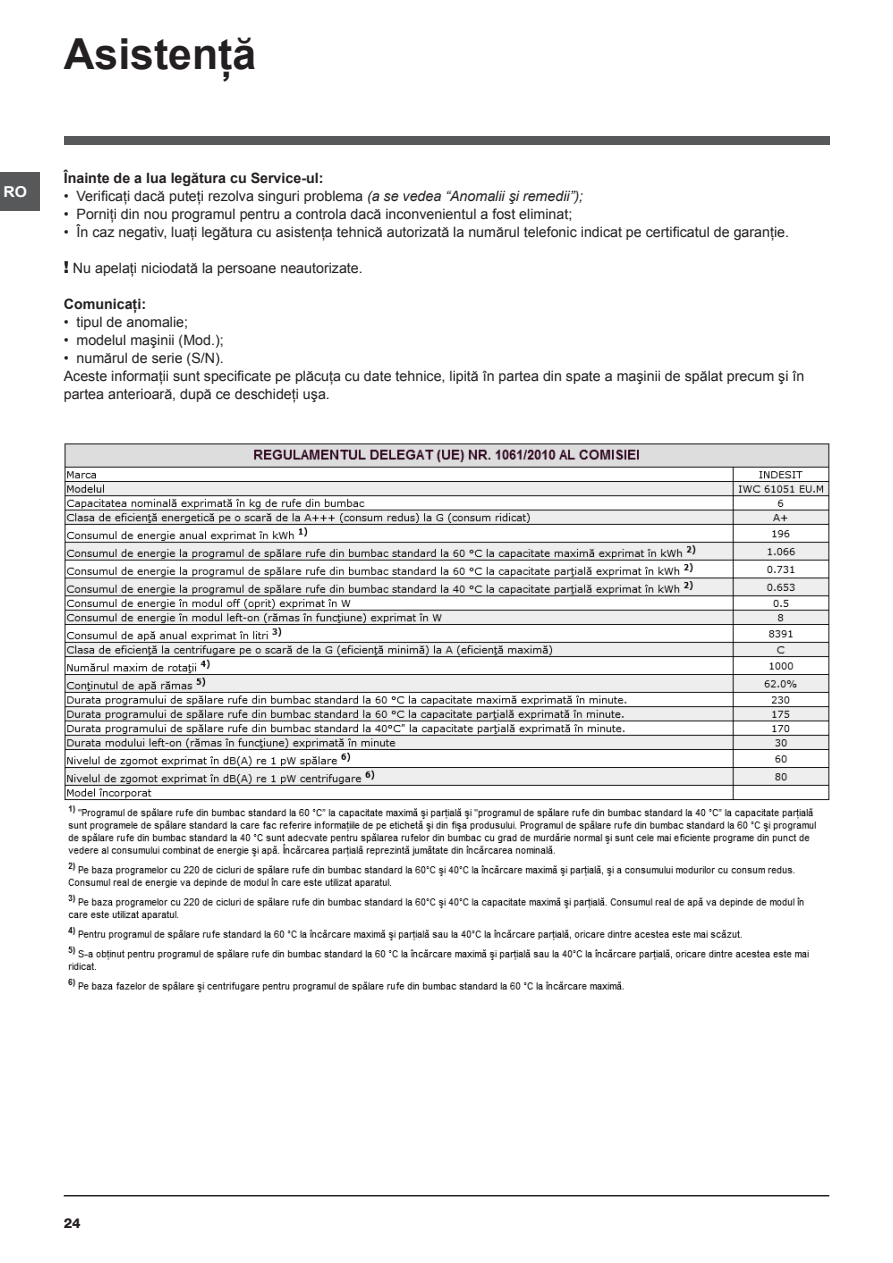
<style>
.page{position:relative;width:893px;height:1263px;background:#fff}
.page>*{position:absolute;margin:0;border:0;box-sizing:border-box;transform-origin:0 0}
.Titolo{font:700 42.75px "Arial";color:#231f20}
.t1{font:700 15px "Arial";color:#fff;scale:1.05 1}
.Corpo_testo{font:14.25px/18px "Arial";color:#231f20}
.titolletto_piccolo{font:700 14.25px "Arial";color:#231f20}
.t2{font:800 13.5px "Helvetica Neue";color:#231f20}
.s1{font-style:italic}
.s2{font-family:"Helvetica Neue";font-weight:900;font-size:16.5px}
</style>
<div class="page">
<div style="left:64px;top:136px;width:765px;height:9px;background:#57585a"></div>
<hr style="left:64px;top:1195px;width:765px;height:1px;background:#231f20">
<div style="left:0;top:172px;width:40px;height:38px;background:#57585a"></div>
<img style="left:64px;top:443px;width:766px;height:550px">
<p class="t1" style="left:4px;top:181px;width:24px">RO</p>
<p class="Titolo" style="left:64px;top:26px;width:194px">Asistenţă</p>
<p class="titolletto_piccolo" style="left:64px;top:168px;width:261px">Înainte de a lua legătura cu Service-ul:</p>
<p class="Corpo_testo" style="left:64px;top:187px;width:521px"><span class="s1">•</span> Verificaţi dacă puteţi rezolva singuri problema <span class="s1">(a se vedea “Anomalii şi remedii”);</span></p>
<p class="Corpo_testo" style="left:64px;top:205px;width:510px">• Porniţi din nou programul pentru a controla dacă inconvenientul a fost eliminat;</p>
<p class="Corpo_testo" style="left:64px;top:223px;width:727px">• În caz negativ, luaţi legătura cu asistenţa tehnică autorizată la numărul telefonic indicat pe certificatul de garanţie.</p>
<p class="Corpo_testo" style="left:64px;top:259px;width:301px"><span class="s2">!</span> Nu apelaţi niciodată la persoane neautorizate.</p>
<p class="titolletto_piccolo" style="left:64px;top:294px;width:84px">Comunicaţi:</p>
<p class="Corpo_testo" style="left:64px;top:313px;width:126px">• tipul de anomalie;</p>
<p class="Corpo_testo" style="left:64px;top:331px;width:162px">• modelul maşinii (Mod.);</p>
<p class="Corpo_testo" style="left:64px;top:349px;width:162px">• numărul de serie (S/N).</p>
<p class="Corpo_testo" style="left:64px;top:367px;width:742px">Aceste informaţii sunt specificate pe plăcuţa cu date tehnice, lipită în partea din spate a maşinii de spălat precum şi în partea anterioară, după ce deschideţi uşa.</p>
<p class="t2" style="left:64px;top:1215px;width:19px">24</p>
</div>
